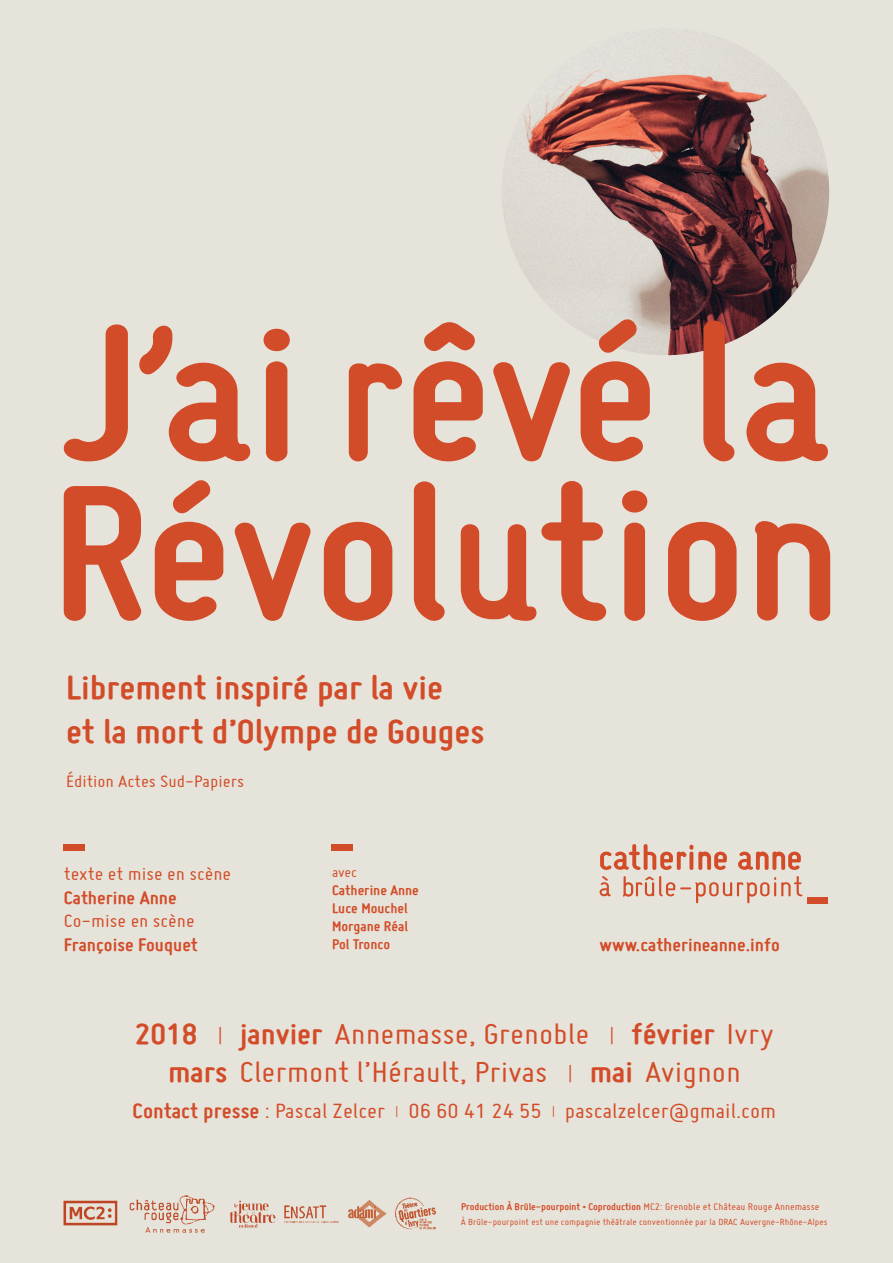
<style>
.page{position:relative;width:893px;height:1263px;background:#e6e4da}
.page>*{position:absolute;margin:0;border:0;box-sizing:border-box;transform-origin:0 0}
.t1{font:700 36px/43.2px "Miso";color:#d34c29;scale:1.2 1}
.t2{font:31.5px/37.8px "Miso";color:#d34c29;text-align:center;scale:1.2 1}
.t3{font:22.5px "Miso";color:#d34c29;scale:1.2 1}
.t4{font:700 19.5px "Miso";color:#d34c29;scale:1.2 1}
.t5{font:19.5px "Miso";color:#d34c29;scale:1.2 1}
.t6{font:18px "Miso";color:#d34c29;scale:1.2 1}
.t7{font:700 15px/18px "Miso";color:#d34c29;scale:1.2 1}
.t8{font:15px "Miso";color:#d34c29;scale:1.2 1}
.t9{font:700 10.5px "Miso";color:#d34c29;scale:1.2 1}
.t10{font:9.75px "Miso";color:#d34c29;scale:1.2 1}
.s1{font-weight:700}
.s2{font-size:16.5px}
.s3{font-size:10.5px}
.s4{font-weight:400}
</style>
<div class="page">
<div style="left:807px;top:897px;width:21px;height:7px;background:#d34c29"></div>
<svg style="left:600px;top:844px;width:127px;height:26px"></svg>
<svg style="left:738px;top:851px;width:63px;height:19px"></svg>
<svg style="left:600px;top:876px;width:11px;height:20px"></svg>
<svg style="left:623px;top:876px;width:179px;height:27px"></svg>
<div style="left:332px;top:844px;width:21px;height:7px;background:#d34c29"></div>
<div style="left:64px;top:844px;width:21px;height:7px;background:#d34c29"></div>
<img style="left:502px;top:28px;width:327px;height:327px;border-radius:164px">
<svg style="left:324px;top:522px;width:68px;height:99px"></svg>
<svg style="left:668px;top:522px;width:69px;height:99px"></svg>
<svg style="left:414px;top:481px;width:31px;height:140px"></svg>
<svg style="left:461px;top:481px;width:145px;height:140px"></svg>
<svg style="left:234px;top:522px;width:77px;height:99px"></svg>
<svg style="left:64px;top:486px;width:78px;height:135px"></svg>
<svg style="left:622px;top:490px;width:25px;height:131px"></svg>
<svg style="left:755px;top:521px;width:75px;height:100px"></svg>
<svg style="left:155px;top:522px;width:68px;height:99px"></svg>
<svg style="left:173px;top:480px;width:37px;height:34px"></svg>
<svg style="left:746px;top:362px;width:82px;height:99px"></svg>
<svg style="left:349px;top:363px;width:53px;height:98px"></svg>
<svg style="left:139px;top:325px;width:112px;height:136px"></svg>
<svg style="left:703px;top:321px;width:33px;height:141px"></svg>
<svg style="left:264px;top:329px;width:26px;height:132px"></svg>
<svg style="left:63px;top:324px;width:65px;height:137px"></svg>
<svg style="left:493px;top:362px;width:77px;height:99px"></svg>
<svg style="left:581px;top:361px;width:69px;height:101px"></svg>
<svg style="left:599px;top:319px;width:38px;height:34px"></svg>
<svg style="left:414px;top:361px;width:69px;height:101px"></svg>
<svg style="left:424px;top:322px;width:51px;height:29px"></svg>
<img style="left:63px;top:1200px;width:55px;height:26px">
<img style="left:129px;top:1195px;width:86px;height:38px">
<img style="left:230px;top:1200px;width:46px;height:27px">
<img style="left:284px;top:1205px;width:55px;height:18px">
<img style="left:348px;top:1200px;width:39px;height:27px">
<img style="left:395px;top:1197px;width:41px;height:33px">
<h1 class="t1" style="left:66px;top:666px;width:350px">Librement inspiré par la vie<br>et la mort d’Olympe de Gouges</h1>
<h3 class="t6" style="left:66px;top:771px;width:150px">Édition Actes Sud-Papiers</h3>
<h3 class="t5" style="left:64px;top:863px;width:141px">texte et mise en scène</h3>
<h3 class="t4" style="left:64px;top:886px;width:96px">Catherine Anne</h3>
<h3 class="t5" style="left:64px;top:910px;width:111px">Co-mise en scène</h3>
<h3 class="t4" style="left:64px;top:933px;width:113px">Françoise Fouquet</h3>
<h3 class="t8" style="left:332px;top:864px;width:22px">avec</h3>
<h3 class="t7" style="left:332px;top:881px;width:74px">Catherine Anne<br>Luce Mouchel<br>Morgane Réal<br>Pol Tronco</h3>
<h3 class="t4" style="left:600px;top:934px;width:152px">www.catherineanne.info</h3>
<h2 class="t2" style="left:135px;top:1014px;width:534px"><span class="s1">2018</span> <span class="s2">|</span> <span class="s1">janvier</span> Annemasse, Grenoble <span class="s2">|</span> <span class="s1">février</span> Ivry <span class="s1">mars</span> Clermont l’Hérault, Privas <span class="s2">|</span> <span class="s1">mai</span> Avignon</h2>
<h3 class="t3" style="left:133px;top:1098px;width:538px"><span class="s1">Contact presse</span> : Pascal Zelcer <span class="s3">|</span> 06 60 41 24 55 <span class="s3">|</span> pascalzelcer@gmail.com</h3>
<p class="t9" style="left:461px;top:1200px;width:300px">Production À Brûle-pourpoint • Coproduction <span class="s4">MC2: Grenoble et Château Rouge Annemasse</span></p>
<p class="t10" style="left:461px;top:1217px;width:307px">À Brûle-pourpoint est une compagnie théâtrale conventionnée par la DRAC Auvergne-Rhône-Alpes</p>
</div>
